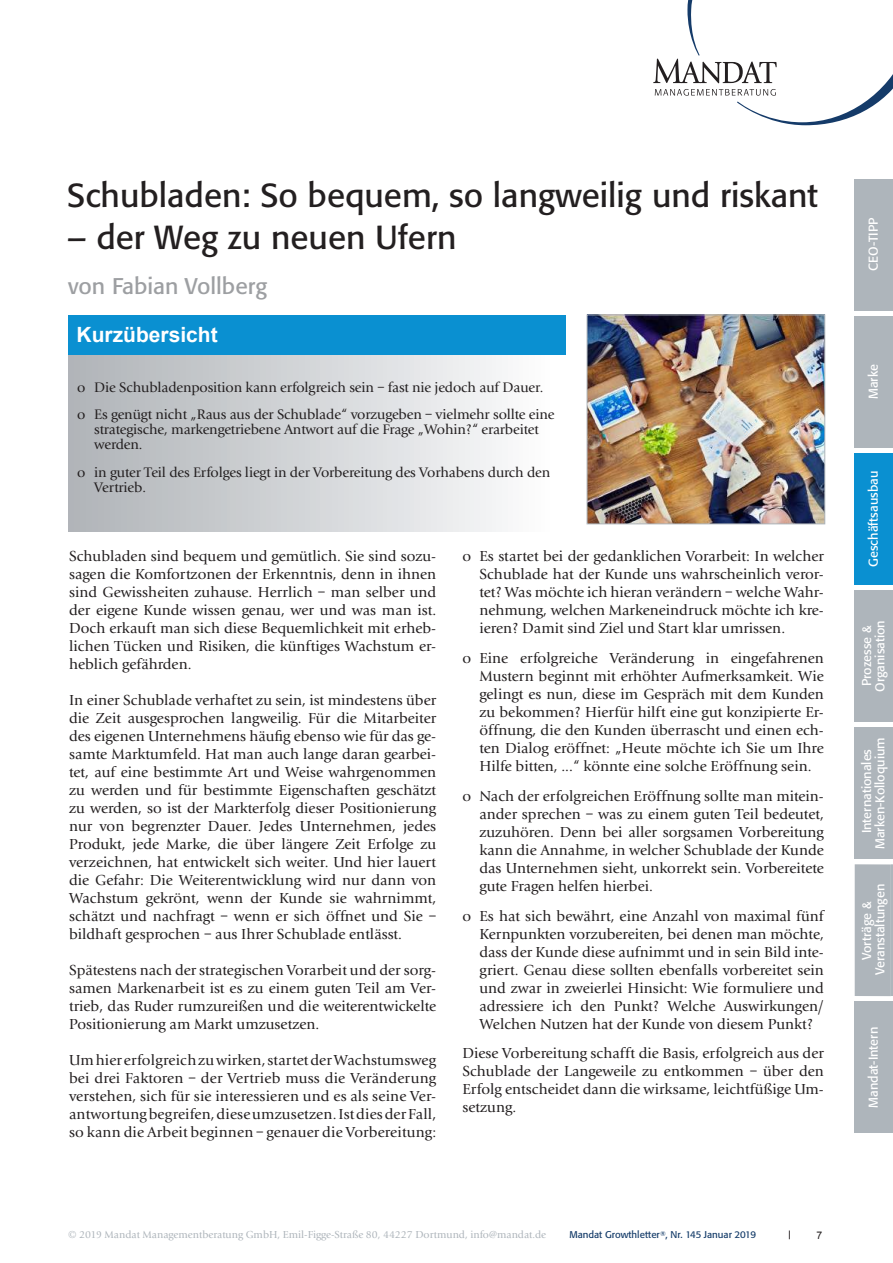
<style>
.page{position:relative;width:893px;height:1263px;background:#fff}
.page>*{position:absolute;margin:0;border:0;box-sizing:border-box;transform-origin:0 0}
.t1{font:33px "Formata BQ";color:#231f20}
.t2{font:22.5px "Formata BQ";color:#9d9fa2}
.t3{font:700 21px "Arial";color:#fff}
.t4{font:15px/18px "Giovanni EF";color:#231f20;text-align:justify}
.t5{font:14.25px/15px "Giovanni EF";letter-spacing:-.01em;color:#231f20}
.t6{font:13.5px "Arial";color:#231f20}
.t7{font:12.75px/13.5px "Formata BQ";color:#fff;text-align:center}
.t8{font:10.5px "Giovanni EF";color:#aeb5bb}
.t9{font:10.5px "Arial";color:#231f20}
.t10{font:9.75px "Formata BQ";color:#163d6a}
.t11{font:6.75px "Formata BQ";color:#163d6a}
</style>
<div class="page">
<svg style="left:653px;top:0;width:240px;height:125px"></svg>
<div style="left:68px;top:353px;width:498px;height:178px;background:linear-gradient(to right,#aeb2b7,#fefeff)"></div>
<hr style="left:891px;top:316px;width:2px;height:132px;background:#aeb5bb">
<hr style="left:891px;top:179px;width:2px;height:131px;background:#aeb5bb">
<hr style="left:891px;top:453px;width:2px;height:132px;background:#0a90d1">
<hr style="left:891px;top:590px;width:2px;height:132px;background:#aeb5bb">
<hr style="left:891px;top:864px;width:2px;height:132px;background:#aeb5bb">
<hr style="left:891px;top:727px;width:2px;height:132px;background:#aeb5bb">
<hr style="left:891px;top:1001px;width:2px;height:132px;background:#aeb5bb">
<div style="left:855px;top:316px;width:36px;height:132px;background:#aeb5bb"></div>
<div style="left:855px;top:179px;width:36px;height:131px;background:#aeb5bb"></div>
<div style="left:855px;top:590px;width:36px;height:132px;background:#aeb5bb"></div>
<div style="left:855px;top:453px;width:36px;height:132px;background:#0a90d1"></div>
<div style="left:855px;top:727px;width:36px;height:132px;background:#aeb5bb"></div>
<div style="left:855px;top:864px;width:36px;height:132px;background:#aeb5bb"></div>
<div style="left:855px;top:1001px;width:36px;height:132px;background:#aeb5bb"></div>
<img style="left:589px;top:317px;width:234px;height:205px">
<div style="left:587px;top:315px;width:238px;height:209px;border:1px solid #aeb5bb"></div>
<div style="left:68px;top:315px;width:498px;height:40px;background:#0a90d1"></div>
<h1 class="t1" style="left:67px;top:175px;width:752px">Schubladen: So bequem, so langweilig und riskant</h1>
<h1 class="t1" style="left:67px;top:217px;width:391px">– der Weg zu neuen Ufern</h1>
<h2 class="t2" style="left:68px;top:272px;width:201px">von Fabian Vollberg</h2>
<h3 class="t3" style="left:77px;top:320px;width:143px">Kurzübersicht</h3>
<p class="t5" style="left:77px;top:373px;width:479px;line-height:27.8px">o Die Schubladenposition kann erfolgreich sein – fast nie jedoch auf Dauer. o Es genügt nicht „Raus aus der Schublade“ vorzugeben – vielmehr sollte eine</p>
<p class="t5" style="left:94px;top:422px;width:446px">strategische, markengetriebene Antwort auf die Frage „Wohin?“ erarbeitet werden.</p>
<p class="t5" style="left:94px;top:465px;width:458px;text-indent:-17px">o in guter Teil des Erfolges liegt in der Vorbereitung des Vorhabens durch den<br>Vertrieb.</p>
<p class="t4" style="left:69px;top:547px;width:369px">Schubladen sind bequem und gemütlich. Sie sind sozu&shy;sagen die Komfortzonen der Erkenntnis, denn in ihnen sind Gewissheiten zuhause. Herrlich – man selber und der eigene Kunde wissen genau, wer und was man ist.<br>Doch erkauft man sich diese Bequemlichkeit mit erheb&shy;lichen Tücken und Risiken, die künftiges Wachstum er&shy;heblich gefährden.</p>
<p class="t4" style="left:69px;top:691px;width:369px">In einer Schublade verhaftet zu sein, ist mindestens über die Zeit ausgesprochen langweilig. Für die Mitarbeiter des eigenen Unternehmens häufig ebenso wie für das ge&shy;samte Marktumfeld. Hat man auch lange daran gearbei&shy;tet, auf eine bestimmte Art und Weise wahrgenommen zu werden und für bestimmte Eigenschaften geschätzt zu werden, so ist der Markterfolg dieser Positionierung nur von begrenzter Dauer. Jedes Unternehmen, jedes Produkt, jede Marke, die über längere Zeit Erfolge zu verzeichnen, hat entwickelt sich weiter. Und hier lauert die Gefahr: Die Weiterentwicklung wird nur dann von Wachstum gekrönt, wenn der Kunde sie wahrnimmt, schätzt und nachfragt – wenn er sich öffnet und Sie – bildhaft gesprochen – aus Ihrer Schublade entlässt.</p>
<p class="t4" style="left:69px;top:961px;width:369px">Spätestens nach der strategischen Vorarbeit und der sorg&shy;samen Markenarbeit ist es zu einem guten Teil am Ver&shy;trieb, das Ruder rumzureißen und die weiterentwickelte Positionierung am Markt umzusetzen.</p>
<p class="t4" style="left:69px;top:1051px;width:369px">Um hier erfolgreich zu wirken, startet der Wachstumsweg bei drei Faktoren – der Vertrieb muss die Veränderung verstehen, sich für sie interessieren und es als seine Ver&shy;antwortung begreifen, diese umzusetzen. Ist dies der Fall, so kann die Arbeit beginnen – genauer die Vorbereitung:</p>
<p class="t4" style="left:479px;top:547px;width:346px;text-indent:-17px">o Es startet bei der gedanklichen Vorarbeit: In welcher Schublade hat der Kunde uns wahrscheinlich veror&shy;tet? Was möchte ich hieran verändern – welche Wahr&shy;nehmung, welchen Markeneindruck möchte ich kre&shy;ieren? Damit sind Ziel und Start klar umrissen.</p>
<p class="t4" style="left:479px;top:649px;width:346px;text-indent:-17px">o Eine erfolgreiche Veränderung in eingefahrenen Mustern beginnt mit erhöhter Aufmerksamkeit. Wie gelingt es nun, diese im Gespräch mit dem Kunden zu bekommen? Hierfür hilft eine gut konzipierte Er&shy;öffnung, die den Kunden überrascht und einen ech&shy;ten Dialog eröffnet: „Heute möchte ich Sie um Ihre Hilfe bitten, ...“ könnte eine solche Eröffnung sein.</p>
<p class="t4" style="left:479px;top:787px;width:346px;text-indent:-17px">o Nach der erfolgreichen Eröffnung sollte man mitein&shy;ander sprechen – was zu einem guten Teil bedeutet, zuzuhören. Denn bei aller sorgsamen Vorbereitung kann die Annahme, in welcher Schublade der Kunde das Unternehmen sieht, unkorrekt sein. Vorbereitete gute Fragen helfen hierbei.</p>
<p class="t4" style="left:479px;top:907px;width:346px;text-indent:-17px">o Es hat sich bewährt, eine Anzahl von maximal fünf Kernpunkten vorzubereiten, bei denen man möchte, dass der Kunde diese aufnimmt und in sein Bild inte&shy;griert. Genau diese sollten ebenfalls vorbereitet sein und zwar in zweierlei Hinsicht: Wie formuliere und adressiere ich den Punkt? Welche Auswirkungen/ Welchen Nutzen hat der Kunde von diesem Punkt?</p>
<p class="t4" style="left:462px;top:1044px;width:363px">Diese Vorbereitung schafft die Basis, erfolgreich aus der Schublade der Langeweile zu entkommen – über den Erfolg entscheidet dann die wirksame, leichtfüßige Um&shy;setzung.</p>
<p class="t7" style="left:866px;top:270px;width:54px;rotate:-90deg">CEO-TIPP</p>
<p class="t7" style="left:866px;top:399px;width:36px;rotate:-90deg">Marke</p>
<p class="t7" style="left:866px;top:567px;width:97px;rotate:-90deg">Geschäftsausbau</p>
<p class="t7" style="left:860px;top:692px;width:73px;rotate:-90deg">Prozesse &amp;<br>Organisation</p>
<p class="t7" style="left:860px;top:849px;width:113px;rotate:-90deg">Internationales<br>Marken-Kolloquium</p>
<p class="t7" style="left:860px;top:975px;width:93px;rotate:-90deg">Vorträge &amp;<br>Veranstaltungen</p>
<p class="t7" style="left:866px;top:1108px;width:82px;rotate:-90deg">Mandat-Intern</p>
<p class="t8" style="left:68px;top:1228px;width:480px">© 2019 Mandat Managementberatung GmbH, Emil-Figge-Straße 80, 44227 Dortmund, info@mandat.de</p>
<p class="t10" style="left:569px;top:1229px;width:188px">Mandat Growthletter , Nr. 145 Januar 2019</p>
<p class="t6" style="left:788px;top:1225px;width:5px">׀</p>
<p class="t9" style="left:816px;top:1228px;width:7px">7</p>
<p class="t11" style="left:660px;top:1229px;width:7px">R</p>
</div>
